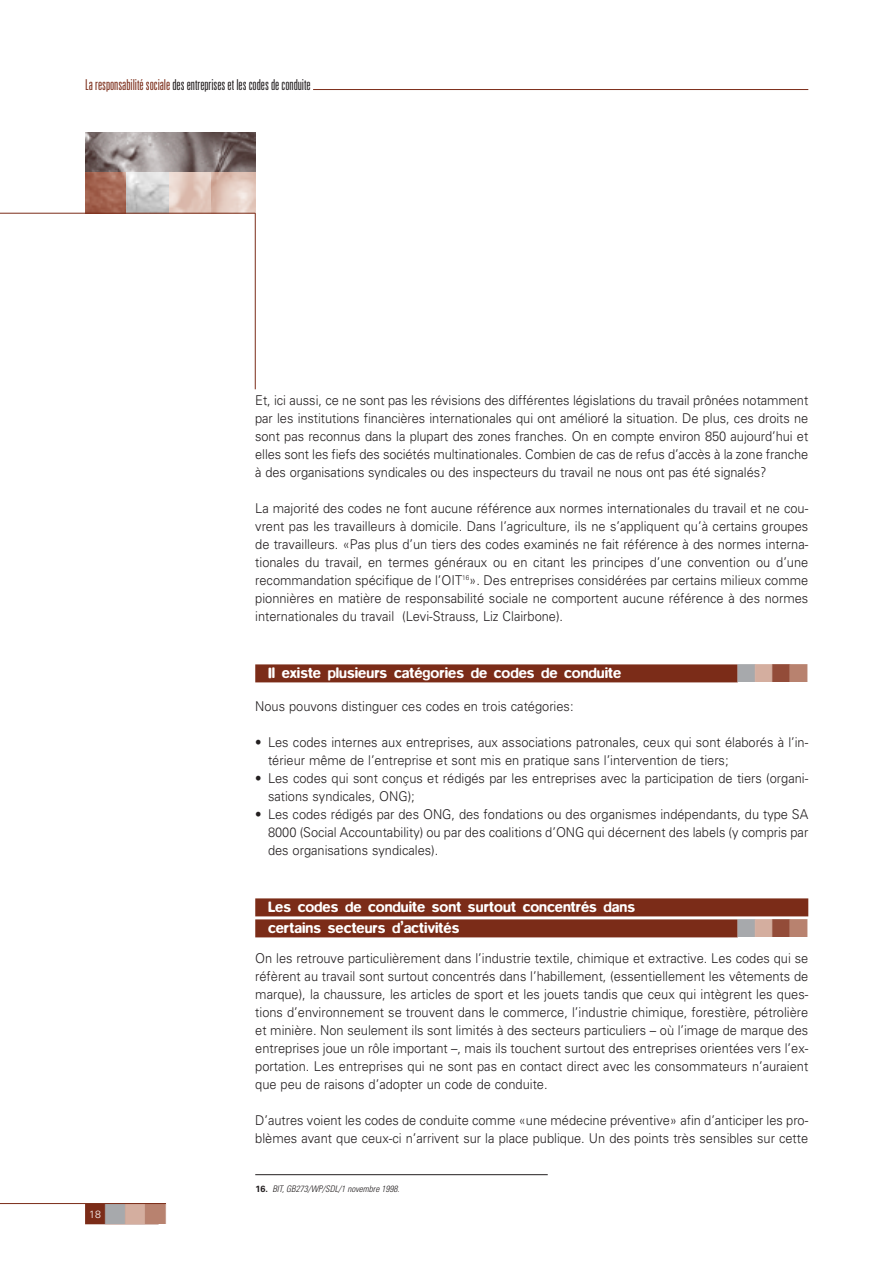
<style>
.page{position:relative;width:893px;height:1263px;background:#fff}
.page>*{position:absolute;margin:0;border:0;box-sizing:border-box;transform-origin:0 0}
.t1{font:30px "Zapf Dingbats";color:#a7a9ac}
.t2{font:25.8px "Zapf Dingbats";color:#a7a9ac}
.t3{font:500 15px/21px "Blur";color:#fff}
.t4{font:300 ultra-condensed 15px "Univers";letter-spacing:-.005em;color:#231f20}
.t5{font:300 13.5px/18px "Univers";color:#231f20;text-align:justify;scale:.95 1}
.t6{font:300 10.5px "Univers";color:#fff}
.t7{font:italic 300 condensed 9px "Univers";color:#231f20}
.s1{color:#7b2c18}
.s2{color:#d4ae9f}
.s3{color:#934c39}
.s4{color:#b8826f}
.s5{font-weight:700;font-style:normal;font-stretch:normal}
</style>
<div class="page">
<div style="left:85px;top:1204px;width:74px;height:20px;background:#7b2c18"></div>
<hr style="left:313px;top:89px;width:495px;height:1px;background:#7b2c18">
<div style="left:255px;top:664px;width:482px;height:18px;background:#7b2c18"></div>
<div style="left:255px;top:898px;width:553px;height:18px;background:#7b2c18"></div>
<div style="left:255px;top:919px;width:482px;height:18px;background:#7b2c18"></div>
<hr style="left:0;top:1203px;width:166px;height:1px;background:#7b2c18">
<hr style="left:255px;top:1174px;width:292px;height:1px;background:#231f20">
<img style="left:85px;top:132px;width:170px;height:41px">
<img style="left:85px;top:173px;width:170px;height:40px">
<hr style="left:0;top:213px;width:255px;height:1px;background:#7b2c18">
<hr style="left:255px;top:213px;width:1px;height:176px;background:#7b2c18">
<p class="t4" style="left:85px;top:79px;width:227px"><span class="s1">La responsabilité sociale</span> des entreprises et les codes de conduite</p>
<p class="t5" style="left:255px;top:393px;width:583px">Et, ici aussi, ce ne sont pas les révisions des différentes législations du travail prônées notamment par les institutions financières internationales qui ont amélioré la situation. De plus, ces droits ne sont pas reconnus dans la plupart des zones franches. On en compte environ 850 aujourd’hui et elles sont les fiefs des sociétés multinationales. Combien de cas de refus d’accès à la zone franche à des organisations syndicales ou des inspecteurs du travail ne nous ont pas été signalés?</p>
<p class="t5" style="left:255px;top:501px;width:583px">La majorité des codes ne font aucune référence aux normes internationales du travail et ne cou&shy;vrent pas les travailleurs à domicile. Dans l’agriculture, ils ne s’appliquent qu’à certains groupes de travailleurs. «Pas plus d’un tiers des codes examinés ne fait référence à des normes interna&shy;tionales du travail, en termes généraux ou en citant les principes d’une convention ou d’une recommandation spécifique de l’OIT<sup>16</sup>». Des entreprises considérées par certains milieux comme pionnières en matière de responsabilité sociale ne comportent aucune référence à des normes internationales du travail (Levi-Strauss, Liz Clairbone).</p>
<p class="t3" style="left:268px;top:663px;width:355px">Il existe plusieurs catégories de codes de conduite</p>
<h2 class="t2" style="left:736px;top:661px;width:73px">■<span class="s2">■</span><span class="s3">■</span><span class="s4">■</span></h2>
<p class="t5" style="left:255px;top:699px;width:336px">Nous pouvons distinguer ces codes en trois catégories:</p>
<p class="t5" style="left:268px;top:735px;width:570px;text-indent:-13px">• Les codes internes aux entreprises, aux associations patronales, ceux qui sont élaborés à l’in&shy;térieur même de l’entreprise et sont mis en pratique sans l’intervention de tiers;</p>
<p class="t5" style="left:268px;top:771px;width:570px;text-indent:-13px">• Les codes qui sont conçus et rédigés par les entreprises avec la participation de tiers (organi&shy;sations syndicales, ONG);</p>
<p class="t5" style="left:268px;top:807px;width:570px;text-indent:-13px">• Les codes rédigés par des ONG, des fondations ou des organismes indépendants, du type SA 8000 (Social Accountability) ou par des coalitions d’ONG qui décernent des labels (y compris par des organisations syndicales).</p>
<p class="t3" style="left:268px;top:897px;width:369px">Les codes de conduite sont surtout concentrés dans certains secteurs d’activités</p>
<h2 class="t2" style="left:736px;top:916px;width:73px">■<span class="s2">■</span><span class="s3">■</span><span class="s4">■</span></h2>
<p class="t5" style="left:255px;top:951px;width:583px">On les retrouve particulièrement dans l’industrie textile, chimique et extractive. Les codes qui se réfèrent au travail sont surtout concentrés dans l’habillement, (essentiellement les vêtements de marque), la chaussure, les articles de sport et les jouets tandis que ceux qui intègrent les ques&shy;tions d’environnement se trouvent dans le commerce, l’industrie chimique, forestière, pétrolière et minière. Non seulement ils sont limités à des secteurs particuliers – où l’image de marque des entreprises joue un rôle important –, mais ils touchent surtout des entreprises orientées vers l’ex&shy;portation. Les entreprises qui ne sont pas en contact direct avec les consommateurs n’auraient que peu de raisons d’adopter un code de conduite.</p>
<p class="t5" style="left:255px;top:1113px;width:583px">D’autres voient les codes de conduite comme «une médecine préventive» afin d’anticiper les pro&shy;blèmes avant que ceux-ci n’arrivent sur la place publique. Un des points très sensibles sur cette</p>
<h1 class="t1" style="left:104px;top:1200px;width:65px">■<span class="s2">■</span><span class="s4">■</span></h1>
<p class="t6" style="left:89px;top:1211px;width:13px">18</p>
<p class="t7" style="left:255px;top:1186px;width:146px"><span class="s5">16.</span> BIT, GB273/WP/SDL/1 novembre 1998.</p>
</div>
